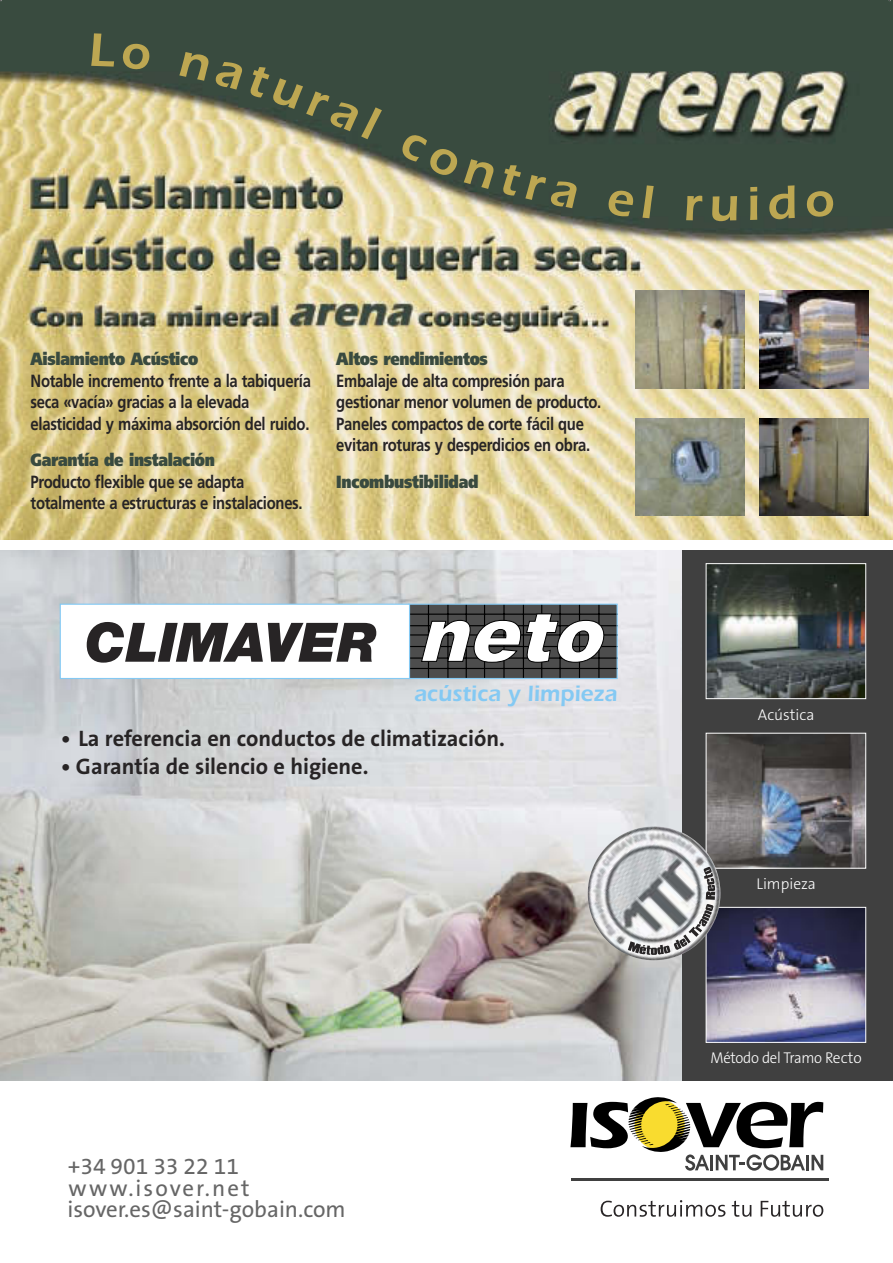
<style>
.page{position:relative;width:893px;height:1263px;background:#fff}
.page>*{position:absolute;margin:0;border:0;box-sizing:border-box;transform-origin:0 0}
.t1{font:54.3px "Helvetica Neue Black Italic+TIJRSG";color:#272425}
.t2{font:23.1px/21.5px "The Sans B5 Plain+YAEILT";color:#666}
.t3{font:22.95px "Itc Eras Demi+PRKJOP";color:#84c9f3}
.t4{font:22.5px "The Sans B7 Bold+WHPEKR";color:#272425}
.t5{font:17.7px/21.5px "Frutiger Bold+TMRFLN";color:#272425;scale:.84 1}
.t6{font:17.7px "Frutiger Ultra Black+OAGKWS";letter-spacing:-.02em;color:#394a3f;scale:.84 1}
.t7{font:15.6px "The Sans B3 Light+NZMXUQ";letter-spacing:-.02em;color:#fff;scale:.94 1}
.t8{font:15.6px "The Sans B3 Light+NZMXUQ";color:#fff}
</style>
<div class="page">
<img style="left:0;top:550px;width:682px;height:531px">
<div style="left:682px;top:545px;width:211px;height:544px;background:#404040"></div>
<img style="left:0;top:0;width:893px;height:540px">
<img style="left:636px;top:418px;width:108px;height:97px">
<img style="left:636px;top:291px;width:108px;height:97px">
<img style="left:760px;top:291px;width:108px;height:97px">
<img style="left:760px;top:418px;width:108px;height:97px">
<img style="left:708px;top:565px;width:156px;height:132px">
<div style="left:706px;top:563px;width:160px;height:136px;border:1px solid #fff"></div>
<img style="left:708px;top:735px;width:156px;height:131px">
<div style="left:706px;top:733px;width:160px;height:135px;border:1px solid #fff"></div>
<img style="left:708px;top:909px;width:156px;height:131px">
<div style="left:706px;top:907px;width:160px;height:135px;border:1px solid #fff"></div>
<div style="left:409px;top:604px;width:208px;height:74px;background:#4d4d4d"></div>
<hr style="left:428px;top:604px;width:1px;height:74px;background:#000">
<hr style="left:447px;top:604px;width:1px;height:74px;background:#000">
<hr style="left:466px;top:604px;width:1px;height:74px;background:#000">
<hr style="left:484px;top:604px;width:1px;height:74px;background:#000">
<hr style="left:503px;top:604px;width:2px;height:74px;background:#000">
<hr style="left:523px;top:604px;width:1px;height:74px;background:#000">
<hr style="left:541px;top:604px;width:1px;height:74px;background:#000">
<hr style="left:559px;top:604px;width:2px;height:74px;background:#000">
<hr style="left:579px;top:604px;width:1px;height:74px;background:#000">
<hr style="left:598px;top:604px;width:1px;height:74px;background:#000">
<hr style="left:409px;top:614px;width:208px;height:1px;background:#000">
<hr style="left:409px;top:625px;width:208px;height:1px;background:#000">
<hr style="left:409px;top:634px;width:208px;height:1px;background:#000">
<hr style="left:409px;top:646px;width:208px;height:1px;background:#000">
<hr style="left:409px;top:657px;width:208px;height:2px;background:#000">
<hr style="left:409px;top:668px;width:208px;height:1px;background:#000">
<div style="left:408px;top:604px;width:210px;height:75px;border:1px solid #84c9f3"></div>
<svg style="left:420px;top:613px;width:185px;height:50px"></svg>
<div style="left:60px;top:604px;width:349px;height:74px;background:#fff"></div>
<div style="left:60px;top:604px;width:350px;height:75px;border:1px solid #84c9f3"></div>
<img style="left:588px;top:826px;width:132px;height:134px">
<svg style="left:628px;top:866px;width:87px;height:89px"></svg>
<svg style="left:91px;top:33px;width:23px;height:34px"></svg>
<svg style="left:122px;top:43px;width:28px;height:27px"></svg>
<svg style="left:179px;top:52px;width:30px;height:29px"></svg>
<svg style="left:215px;top:62px;width:28px;height:28px"></svg>
<svg style="left:250px;top:67px;width:132px;height:72px;background:#5d654b"></svg>
<svg style="left:401px;top:131px;width:94px;height:58px;background:#61684c"></svg>
<svg style="left:502px;top:165px;width:75px;height:43px;background:#5b6244"></svg>
<svg style="left:608px;top:189px;width:26px;height:27px"></svg>
<svg style="left:642px;top:185px;width:12px;height:33px"></svg>
<svg style="left:686px;top:196px;width:16px;height:24px"></svg>
<svg style="left:712px;top:196px;width:25px;height:25px"></svg>
<svg style="left:750px;top:187px;width:7px;height:33px"></svg>
<svg style="left:769px;top:185px;width:26px;height:35px"></svg>
<svg style="left:806px;top:191px;width:27px;height:26px"></svg>
<div style="left:0;top:1082px;width:893px;height:181px;background:#fff"></div>
<svg style="left:601px;top:1200px;width:124px;height:17px"></svg>
<svg style="left:732px;top:1201px;width:19px;height:16px"></svg>
<svg style="left:761px;top:1201px;width:62px;height:16px"></svg>
<svg style="left:570px;top:1097px;width:253px;height:74px"></svg>
<hr style="left:571px;top:1178px;width:258px;height:2px;background:#404040">
<div style="left:0;top:540px;width:893px;height:9px;background:#fff"></div>
<p class="t6" style="left:31px;top:352px;width:201px">Aislamiento Acústico</p>
<p class="t5" style="left:31px;top:371px;width:335px">Notable incremento frente a la tabiquería seca «vacía» gracias a la elevada elasticidad y máxima absorción del ruido.</p>
<p class="t6" style="left:31px;top:453px;width:221px">Garantía de instalación</p>
<p class="t5" style="left:31px;top:472px;width:325px">Producto flexible que se adapta totalmente a estructuras e instalaciones.</p>
<p class="t6" style="left:336px;top:352px;width:182px">Altos rendimientos</p>
<p class="t5" style="left:336px;top:371px;width:317px">Embalaje de alta compresión para gestionar menor volumen de producto.<br>Paneles compactos de corte fácil que evitan roturas y desperdicios en obra.</p>
<p class="t6" style="left:336px;top:474px;width:171px">Incombustibilidad</p>
<h1 class="t1" style="left:85px;top:623px;width:294px">CLIMAVER</h1>
<p class="t3" style="left:414px;top:686px;width:205px">acústica y limpieza</p>
<p class="t4" style="left:61px;top:726px;width:445px">• La referencia en conductos de climatización.</p>
<p class="t4" style="left:61px;top:755px;width:309px">• Garantía de silencio e higiene.</p>
<h2 class="t2" style="left:67px;top:1156px;width:280px">+34 901 33 22 11 www.isover.net isover.es@saint-gobain.com</h2>
<p class="t8" style="left:758px;top:706px;width:58px">Acústica</p>
<p class="t8" style="left:756px;top:875px;width:61px">Limpieza</p>
<p class="t7" style="left:710px;top:1050px;width:163px">Método del Tramo Recto</p>
</div>
